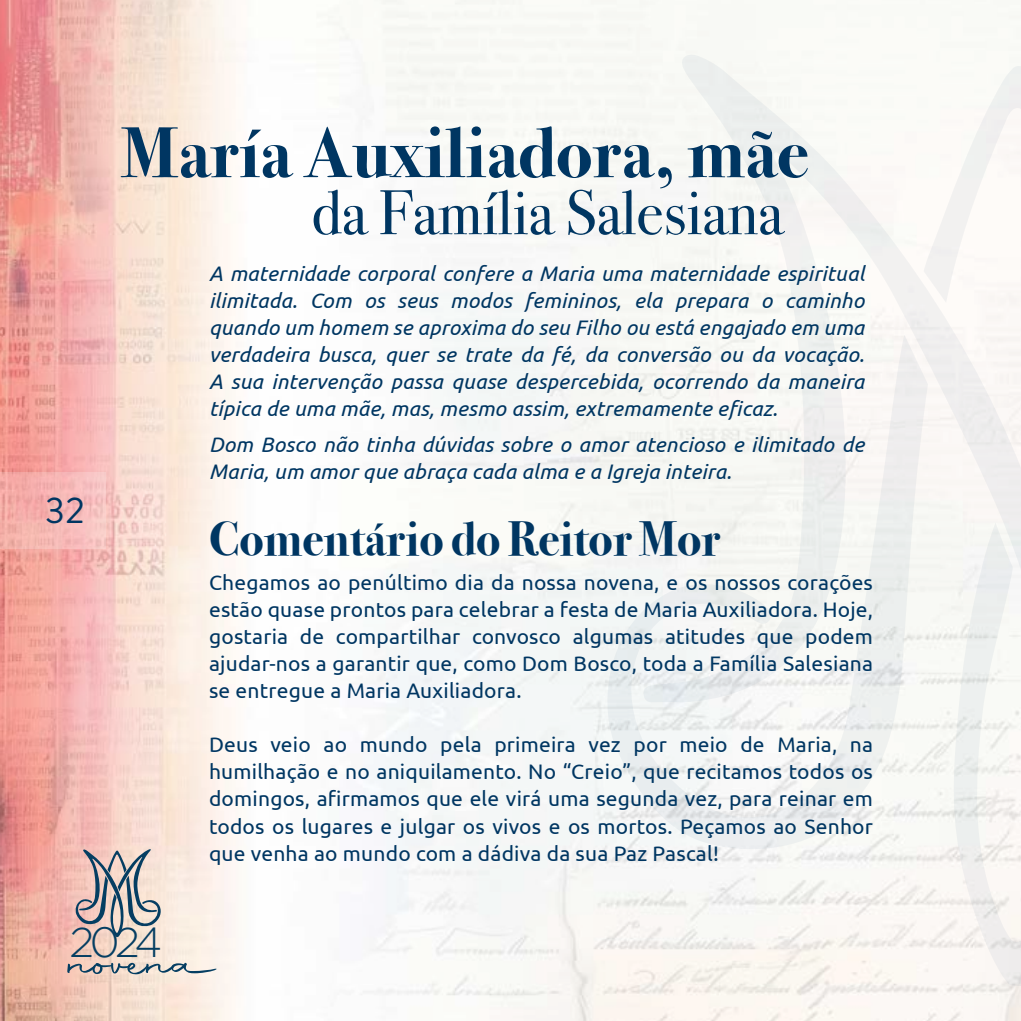
<style>
.page{position:relative;width:1021px;height:1021px;background:#fff}
.page>*{position:absolute;margin:0;border:0;box-sizing:border-box;transform-origin:0 0}
.t1{font:700 72px "Bodoni Svty Two ITCTT";color:#003662}
.t2{font:63px "Bodoni Svty Two ITCTT";color:#003662}
.t3{font:60px "Autography";color:#053e62}
.TITOLO{font:700 48px "Bodoni Svty Two ITCTT";color:#003662}
.t4{font:300 42px "Gotham";color:#053e62}
.t5{font:36px "Brandon Text";color:#003662}
.t6{font:21px/27px "Ubuntu";letter-spacing:.01em;color:#003662;text-align:justify}
.t7{font:italic 21px/27px "Ubuntu";letter-spacing:.01em;color:#003662;text-align:justify}
</style>
<div class="page">
<img style="left:0;top:0;width:1020px;height:1020px">
<svg style="left:0;top:472px;width:106px;height:77px;background:#f5b6b3"></svg>
<svg style="left:604px;top:334px;width:38px;height:523px;fill:#f4f6f3"></svg>
<svg style="left:642px;top:53px;width:378px;height:933px;fill:#f7f7f3"></svg>
<svg style="left:923px;top:65px;width:97px;height:239px"></svg>
<svg style="left:75px;top:849px;width:87px;height:88px;background:#bfb3b1"></svg>
<p class="t1" style="left:121px;top:93px;width:688px">María Auxiliadora, mãe</p>
<p class="t2" style="left:312px;top:161px;width:473px">da Família Salesiana</p>
<h3 class="t5" style="left:45px;top:486px;width:42px">32</h3>
<h3 class="t4" style="left:69px;top:919px;width:94px">2024</h3>
<p class="t7" style="left:209px;top:260px;width:657px">A maternidade corporal confere a Maria uma maternidade espiritual ilimitada. Com os seus modos femininos, ela prepara o caminho quando um homem se aproxima do seu Filho ou está engajado em uma verdadeira busca, quer se trate da fé, da conversão ou da vocação.<br>A sua intervenção passa quase despercebida, ocorrendo da maneira típica de uma mãe, mas, mesmo assim, extremamente eficaz.</p>
<p class="t7" style="left:209px;top:430px;width:656px">Dom Bosco não tinha dúvidas sobre o amor atencioso e ilimitado de<br>Maria, um amor que abraça cada alma e a Igreja inteira.</p>
<p class="TITOLO" style="left:209px;top:499px;width:513px">Comentário do Reitor Mor</p>
<p class="t6" style="left:209px;top:568px;width:665px">Chegamos ao penúltimo dia da nossa novena, e os nossos corações estão quase prontos para celebrar a festa de Maria Auxiliadora. Hoje, gostaria de compartilhar convosco algumas atitudes que podem ajudar-nos a garantir que, como Dom Bosco, toda a Família Salesiana se entregue a Maria Auxiliadora.</p>
<p class="t6" style="left:209px;top:730px;width:665px">Deus veio ao mundo pela primeira vez por meio de Maria, na humilhação e no aniquilamento. No “Creio”, que recitamos todos os domingos, afirmamos que ele virá uma segunda vez, para reinar em todos os lugares e julgar os vivos e os mortos. Peçamos ao Senhor que venha ao mundo com a dádiva da sua Paz Pascal!</p>
<h3 class="t3" style="left:69px;top:922px;width:152px">novena</h3>
</div>
